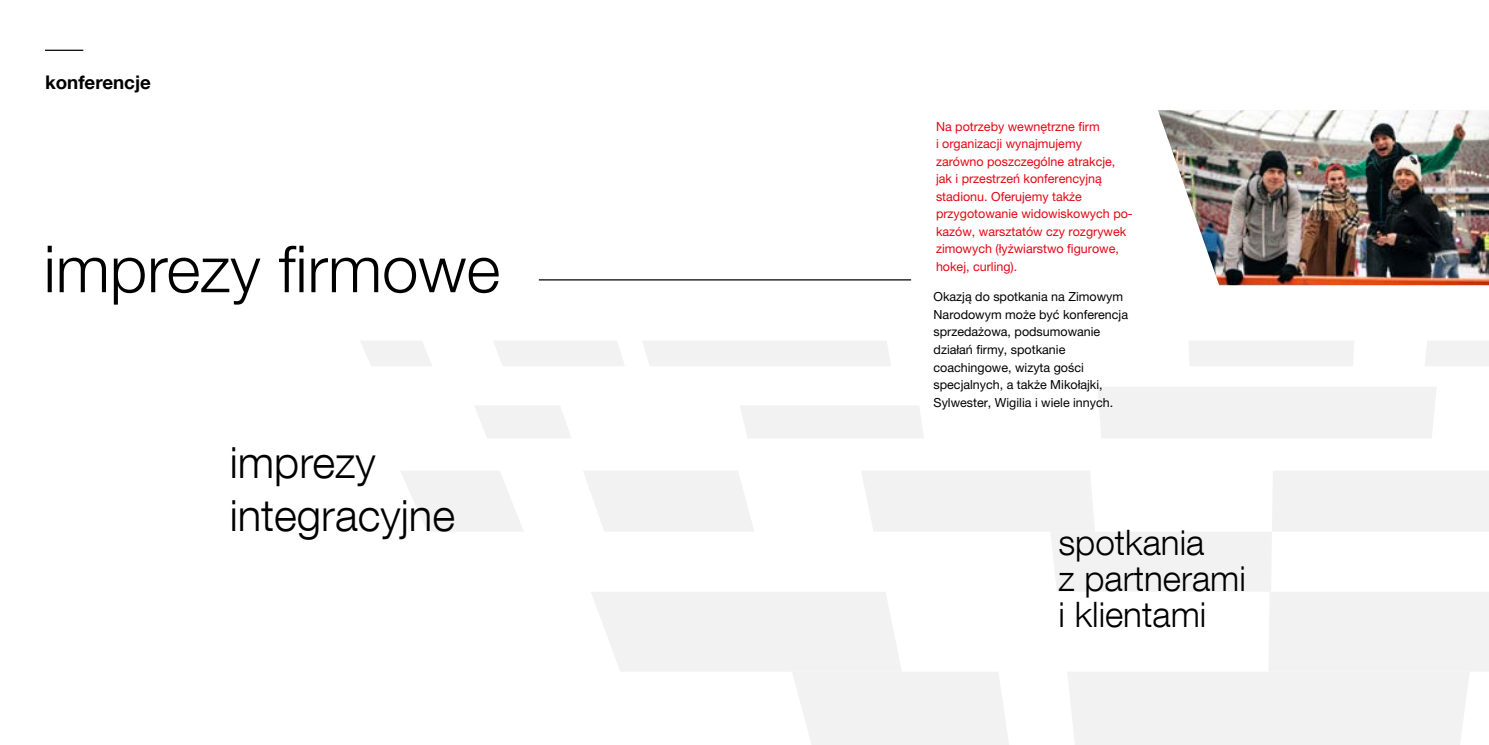
<style>
.page{position:relative;width:1489px;height:745px;background:#fff}
.page>*{position:absolute;margin:0;border:0;box-sizing:border-box;transform-origin:0 0}
.t1{font:300 65px "Helvetica Neue LT Com";color:#000}
.t2{font:300 43.75px/52.5px "Helvetica Neue LT Com";color:#000}
.t3{font:300 35px/36.2px "Helvetica Neue LT Com";color:#000}
.t4{font:700 18.75px "Helvetica Neue LT Com";color:#000}
.t5{font:12.5px/17.5px "Helvetica Neue LT Pro";color:#e30613}
.t6{font:12.5px/17.5px "Helvetica Neue LT Pro";color:#000}
</style>
<div class="page">
<svg style="left:475px;top:406px;width:96px;height:32px"></svg>
<svg style="left:401px;top:471px;width:122px;height:60px"></svg>
<div style="left:494px;top:341px;width:131px;height:25px;background:#f2f2f2"></div>
<svg style="left:361px;top:341px;width:71px;height:25px"></svg>
<hr style="left:45px;top:50px;width:38px;height:1px;background:#000">
<hr style="left:539px;top:279px;width:372px;height:1px;background:#000">
<div style="left:740px;top:406px;width:184px;height:32px;background:#f2f2f2"></div>
<div style="left:1098px;top:387px;width:338px;height:51px;background:#f2f2f2"></div>
<img style="left:1158px;top:110px;width:330px;height:175px">
<div style="left:1425px;top:341px;width:63px;height:25px;background:#f2f2f2"></div>
<div style="left:1189px;top:341px;width:165px;height:25px;background:#f2f2f2"></div>
<div style="left:643px;top:341px;width:248px;height:25px;background:#f2f2f2"></div>
<svg style="left:583px;top:471px;width:905px;height:273px"></svg>
<h3 class="t4" style="left:45px;top:70px;width:107px">konferencje</h3>
<h1 class="t1" style="left:44px;top:229px;width:458px">imprezy firmowe</h1>
<h2 class="t2" style="left:230px;top:435px;width:227px">imprezy integracyjne</h2>
<p class="t5" style="left:936px;top:117px;width:198px">Na potrzeby wewnętrzne firm<br>i organizacji wynajmujemy<br>zarówno poszczególne atrakcje, jak i przestrzeń konferencyjną stadionu. Oferujemy także przygotowanie widowiskowych po&shy;kazów, warsztatów czy rozgrywek zimowych (łyżwiarstwo figurowe, hokej, curling).</p>
<p class="t6" style="left:933px;top:288px;width:196px">Okazją do spotkania na Zimowym<br>Narodowym może być konferencja sprzedażowa, podsumowanie działań firmy, spotkanie coachingowe, wizyta gości specjalnych, a także Mikołajki,<br>Sylwester, Wigilia i wiele innych.</p>
<h3 class="t3" style="left:1058px;top:523px;width:189px">spotkania<br>z partnerami i klientami</h3>
</div>
